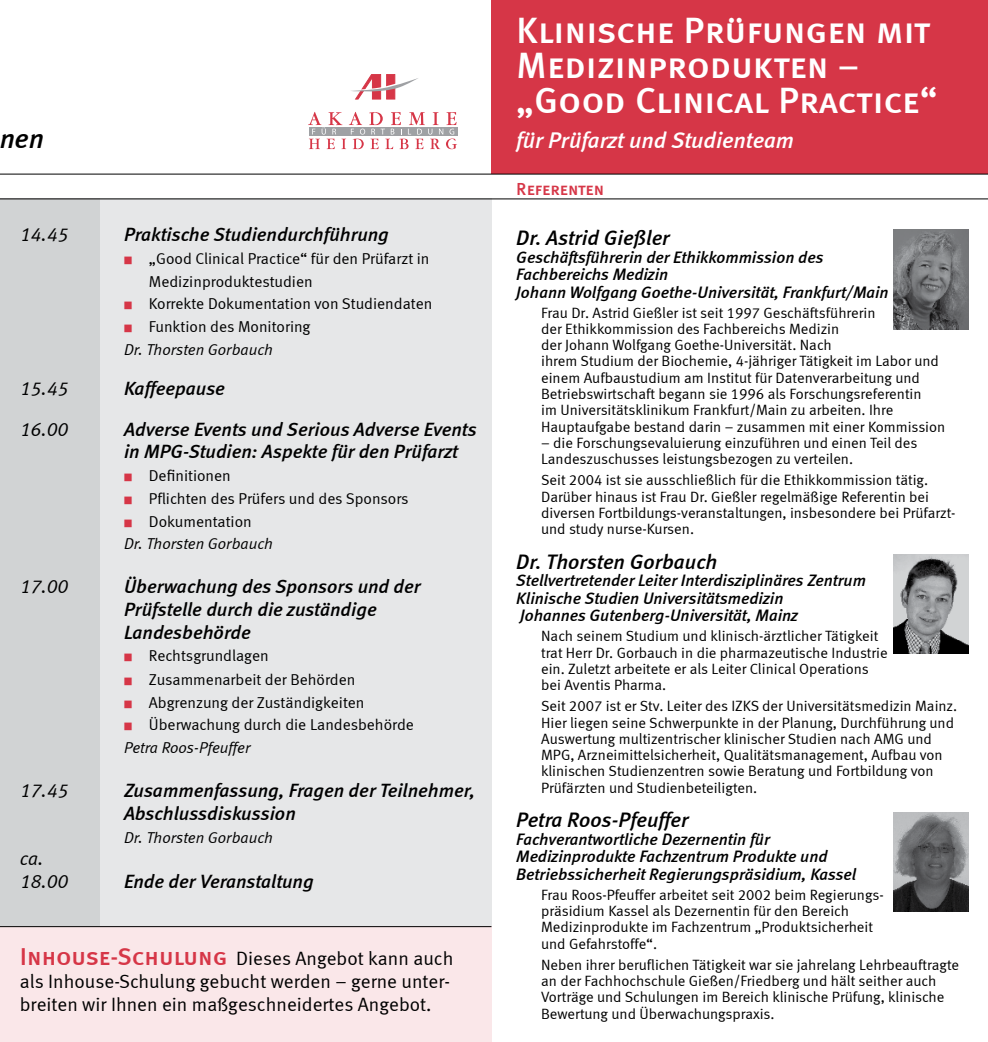
<style>
.page{position:relative;width:988px;height:1042px;background:#fff}
.page>*{position:absolute;margin:0;border:0;box-sizing:border-box;transform-origin:0 0}
.t1{font:36.75px/35px "Meta Medium LF Caps";color:#fff}
.t2{font:italic 28px "Meta Medium LF";color:#000}
.t3{font:italic 22.75px "Meta Medium LF";color:#fff}
.t4{font:italic 21px "Meta Medium LF";color:#000}
.t5{font:italic 19.25px/22.8px "Meta Medium LF";color:#000}
.t6{font:19.25px/22.8px "Meta Normal LF";color:#000}
.t7{font:italic 19.25px/22.8px "Meta Normal LF";color:#000}
.t8{font:17.5px "Meta Medium LF Caps";color:#d63647}
.t9{font:italic 16.62px/17.5px "Meta Medium LF";color:#000}
.t10{font:15.75px/22.8px "Meta Normal LF";color:#000}
.t11{font:italic 15.75px/22.8px "Meta Normal LF";color:#000}
.t12{font:14.88px/16.3px "Meta Normal LF";color:#000}
.s1{color:#d63647}
.s2{font-style:italic}
.s3{font-style:normal}
.s4{font-family:"Meta Medium LF Caps";font-size:24.5px;color:#d63647}
</style>
<div class="page">
<div style="left:491px;top:0;width:496px;height:174px;background:#d63647"></div>
<svg style="left:351px;top:74px;width:67px;height:25px"></svg>
<svg style="left:308px;top:112px;width:149px;height:37px"></svg>
<div style="left:0;top:198px;width:491px;height:844px;background:#e6e7e8"></div>
<div style="left:0;top:198px;width:99px;height:844px;background:#d1d3d4"></div>
<hr style="left:0;top:198px;width:987px;height:1px;background:#000">
<hr style="left:0;top:174px;width:987px;height:1px;background:#000">
<img style="left:893px;top:230px;width:74px;height:99px">
<img style="left:893px;top:554px;width:74px;height:100px">
<img style="left:893px;top:813px;width:74px;height:99px">
<div style="left:0;top:926px;width:491px;height:116px;background:#fae7e9"></div>
<hr style="left:0;top:926px;width:491px;height:1px;background:#000">
<h2 class="t2" style="left:0;top:122px;width:46px">nen</h2>
<p class="t7" style="left:20px;top:223px;width:50px">14.45</p>
<p class="t5" style="left:124px;top:223px;width:266px">Praktische Studiendurchführung</p>
<p class="t10" style="left:149px;top:247px;width:282px;text-indent:-25px"><span class="s1">■</span> „Good Clinical Practice“ für den Prüfarzt in<br>Medizinproduktestudien</p>
<p class="t10" style="left:124px;top:292px;width:310px"><span class="s1">■</span> Korrekte Dokumentation von Studiendaten</p>
<p class="t10" style="left:124px;top:315px;width:188px"><span class="s1">■</span> Funktion des Monitoring<br><span class="s2">Dr. Thorsten Gorbauch</span></p>
<p class="t7" style="left:20px;top:377px;width:50px">15.45</p>
<p class="t5" style="left:124px;top:377px;width:102px">Kaffeepause</p>
<p class="t7" style="left:20px;top:417px;width:50px">16.00</p>
<p class="t5" style="left:124px;top:417px;width:354px">Adverse Events und Serious Adverse Events in MPG-Studien: Aspekte für den Prüfarzt</p>
<p class="t10" style="left:124px;top:464px;width:108px"><span class="s1">■</span> Definitionen</p>
<p class="t10" style="left:124px;top:487px;width:286px"><span class="s1">■</span> Pflichten des Prüfers und des Sponsors</p>
<p class="t11" style="left:124px;top:509px;width:150px"><span class="s1">■</span> <span class="s3">Dokumentation<br></span>Dr. Thorsten Gorbauch</p>
<p class="t7" style="left:20px;top:575px;width:50px">17.00</p>
<p class="t5" style="left:124px;top:575px;width:298px">Überwachung des Sponsors und der<br>Prüfstelle durch die zuständige<br>Landesbehörde</p>
<p class="t10" style="left:124px;top:644px;width:146px"><span class="s1">■</span> Rechtsgrundlagen</p>
<p class="t10" style="left:124px;top:668px;width:233px"><span class="s1">■</span> Zusammenarbeit der Behörden</p>
<p class="t10" style="left:124px;top:691px;width:242px"><span class="s1">■</span> Abgrenzung der Zuständigkeiten</p>
<p class="t10" style="left:124px;top:713px;width:291px"><span class="s1">■</span> Überwachung durch die Landesbehörde<br><span class="s2">Petra Roos-Pfeuffer</span></p>
<p class="t7" style="left:20px;top:779px;width:50px">17.45</p>
<p class="t5" style="left:124px;top:778px;width:352px">Zusammenfassung, Fragen der Teilnehmer,<br>Abschlussdiskussion</p>
<p class="t11" style="left:124px;top:825px;width:150px">Dr. Thorsten Gorbauch</p>
<p class="t7" style="left:20px;top:847px;width:50px">ca.<br>18.00</p>
<p class="t5" style="left:124px;top:869px;width:191px">Ende der Veranstaltung</p>
<p class="t6" style="left:20px;top:947px;width:435px"><span class="s4">Inhouse-Schulung</span> Dieses Angebot kann auch als Inhouse-Schulung gebucht werden − gerne unter&shy;breiten wir Ihnen ein maßgeschneidertes Angebot.</p>
<h1 class="t1" style="left:516px;top:13px;width:422px">Klinische Prüfungen mit<br>Medizinprodukten – „Good Clinical Practice“</h1>
<h3 class="t3" style="left:516px;top:127px;width:279px">für Prüfarzt und Studienteam</h3>
<p class="t8" style="left:516px;top:179px;width:89px">Referenten</p>
<h3 class="t4" style="left:516px;top:226px;width:155px">Dr. Astrid Gießler</h3>
<p class="t9" style="left:516px;top:248px;width:374px">Geschäftsführerin der Ethikkommission des<br>Fachbereichs Medizin<br>Johann Wolfgang Goethe-Universität, Frankfurt/Main</p>
<p class="t12" style="left:541px;top:304px;width:405px">Frau Dr. Astrid Gießler ist seit 1997 Geschäftsführerin<br>der Ethikkommission des Fachbereichs Medizin<br>der Johann Wolfgang Goethe-Universität. Nach<br>ihrem Studium der Biochemie, 4-jähriger Tätigkeit im Labor und einem Aufbaustudium am Institut für Datenverarbeitung und Betriebswirtschaft begann sie 1996 als Forschungsreferentin<br>im Universitätsklinikum Frankfurt/Main zu arbeiten. Ihre Hauptaufgabe bestand darin – zusammen mit einer Kommission</p>
<p class="t12" style="left:541px;top:434px;width:378px">– die Forschungsevaluierung einzuführen und einen Teil des<br>Landeszuschusses leistungsbezogen zu verteilen.</p>
<p class="t12" style="left:541px;top:472px;width:416px">Seit 2004 ist sie ausschließlich für die Ethikkommission tätig.<br>Darüber hinaus ist Frau Dr. Gießler regelmäßige Referentin bei diversen Fortbildungs-veranstaltungen, insbesondere bei Prüfarzt&shy;und study nurse-Kursen.</p>
<h3 class="t4" style="left:516px;top:549px;width:202px">Dr. Thorsten Gorbauch</h3>
<p class="t9" style="left:516px;top:572px;width:351px">Stellvertretender Leiter Interdisziplinäres Zentrum<br>Klinische Studien Universitätsmedizin<br>Johannes Gutenberg-Universität, Mainz</p>
<p class="t12" style="left:541px;top:628px;width:348px">Nach seinem Studium und klinisch-ärztlicher Tätigkeit trat Herr Dr. Gorbauch in die pharmazeutische Industrie ein. Zuletzt arbeitete er als Leiter Clinical Operations bei Aventis Pharma.</p>
<p class="t12" style="left:541px;top:698px;width:417px">Seit 2007 ist er Stv. Leiter des IZKS der Universitätsmedizin Mainz.<br>Hier liegen seine Schwerpunkte in der Planung, Durchführung und Auswertung multizentrischer klinischer Studien nach AMG und MPG, Arzneimittelsicherheit, Qualitätsmanagement, Aufbau von klinischen Studienzentren sowie Beratung und Fortbildung von Prüfärzten und Studienbeteiligten.</p>
<h3 class="t4" style="left:516px;top:807px;width:174px">Petra Roos-Pfeuffer</h3>
<p class="t9" style="left:516px;top:830px;width:341px">Fachverantwortliche Dezernentin für<br>Medizinprodukte Fachzentrum Produkte und<br>Betriebssicherheit Regierungspräsidium, Kassel</p>
<p class="t12" style="left:541px;top:886px;width:344px">Frau Roos-Pfeuffer arbeitet seit 2002 beim Regierungs&shy;präsidium Kassel als Dezernentin für den Bereich Medizinprodukte im Fachzentrum „Produktsicherheit und Gefahrstoffe“.</p>
<p class="t12" style="left:541px;top:956px;width:419px">Neben ihrer beruflichen Tätigkeit war sie jahrelang Lehrbeauftragte an der Fachhochschule Gießen/Friedberg und hält seither auch Vorträge und Schulungen im Bereich klinische Prüfung, klinische Bewertung und Überwachungspraxis.</p>
</div>
